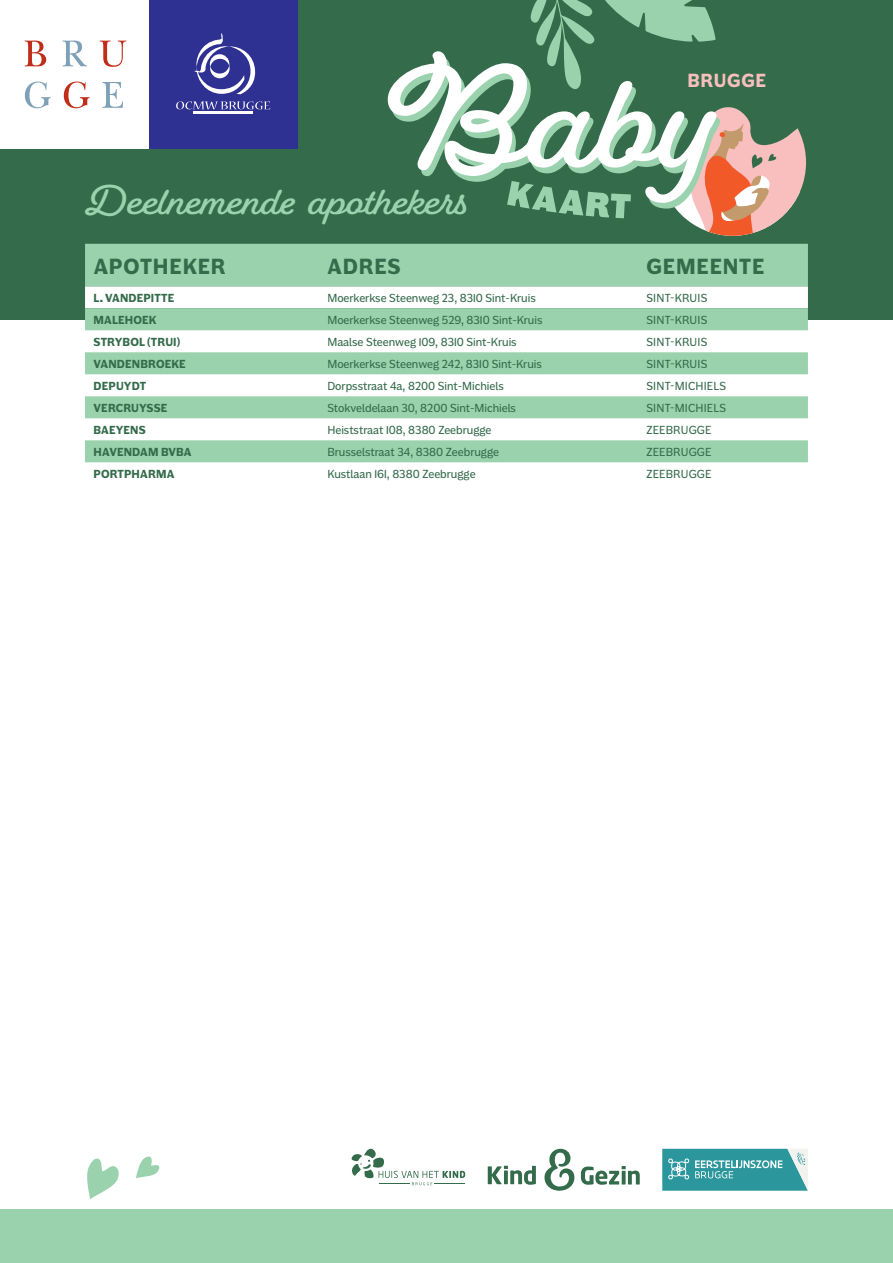
<style>
.page{position:relative;width:893px;height:1263px;background:#fff}
.page>*{position:absolute;margin:0;border:0;box-sizing:border-box;transform-origin:0 0}
.t1{font:700 131.25px "Fairwater Script";color:#fff}
.t2{font:700 37.5px "Fairwater Script";color:#9ad2ae}
.t3{font:700 22.5px "Americane";letter-spacing:.04em;color:#346b4b}
.t4{font:700 19.5px "Americane";letter-spacing:.04em;color:#f9bebe}
.t5{font:12px "Americane";color:#346b4b}
.t6{font:700 12px "Americane";letter-spacing:.015em;color:#346b4b}
</style>
<div class="page">
<div style="left:0;top:1209px;width:893px;height:54px;background:#9ad2ae"></div>
<svg style="left:136px;top:1156px;width:24px;height:22px"></svg>
<svg style="left:87px;top:1158px;width:32px;height:41px"></svg>
<svg style="left:488px;top:1166px;width:48px;height:19px"></svg>
<svg style="left:581px;top:1166px;width:59px;height:19px"></svg>
<svg style="left:544px;top:1149px;width:31px;height:42px"></svg>
<svg style="left:351px;top:1148px;width:114px;height:37px"></svg>
<hr style="left:379px;top:1184px;width:31px;height:1px;background:#346b4b">
<hr style="left:435px;top:1184px;width:30px;height:1px;background:#346b4b">
<svg style="left:662px;top:1149px;width:146px;height:42px;background:#4da7ac"></svg>
<div style="left:0;top:0;width:893px;height:319px;background:#346b4b"></div>
<svg style="left:507px;top:0;width:299px;height:236px"></svg>
<svg style="left:85px;top:286px;width:723px;height:177px;background:#fafcfb"></svg>
<svg style="left:85px;top:308px;width:723px;height:154px;fill:#9ad2ae"></svg>
<div style="left:85px;top:244px;width:723px;height:42px;background:#9ad2ae"></div>
<div style="left:0;top:0;width:149px;height:149px;background:#fff"></div>
<svg style="left:25px;top:40px;width:21px;height:26px"></svg>
<svg style="left:63px;top:41px;width:24px;height:25px"></svg>
<svg style="left:100px;top:41px;width:26px;height:26px"></svg>
<svg style="left:25px;top:82px;width:26px;height:26px"></svg>
<svg style="left:64px;top:82px;width:26px;height:26px"></svg>
<svg style="left:102px;top:82px;width:21px;height:26px"></svg>
<div style="left:149px;top:0;width:149px;height:149px;background:#2e3092"></div>
<svg style="left:176px;top:101px;width:94px;height:8px"></svg>
<hr style="left:194px;top:111px;width:59px;height:3px;background:#fff">
<svg style="left:194px;top:33px;width:62px;height:61px"></svg>
<h1 class="t1" style="left:388px;top:44px;width:333px">Baby</h1>
<h3 class="t4" style="left:687px;top:68px;width:80px">BRUGGE</h3>
<h2 class="t2" style="left:85px;top:179px;width:386px">Deelnemende apothekers</h2>
<h3 class="t3" style="left:94px;top:253px;width:133px">APOTHEKER</h3>
<h3 class="t3" style="left:328px;top:253px;width:75px">ADRES</h3>
<h3 class="t3" style="left:646px;top:253px;width:119px">GEMEENTE</h3>
<p class="t6" style="left:94px;top:291px;width:82px">L. VANDEPITTE</p>
<p class="t5" style="left:327px;top:291px;width:210px">Moerkerkse Steenweg 23, 8310 Sint-Kruis</p>
<p class="t5" style="left:646px;top:291px;width:62px">SINT-KRUIS</p>
<p class="t6" style="left:94px;top:313px;width:64px">MALEHOEK</p>
<p class="t5" style="left:327px;top:313px;width:217px">Moerkerkse Steenweg 529, 8310 Sint-Kruis</p>
<p class="t5" style="left:646px;top:313px;width:62px">SINT-KRUIS</p>
<p class="t6" style="left:94px;top:335px;width:88px">STRYBOL (TRUI)</p>
<p class="t5" style="left:327px;top:335px;width:191px">Maalse Steenweg 109, 8310 Sint-Kruis</p>
<p class="t5" style="left:646px;top:335px;width:62px">SINT-KRUIS</p>
<p class="t6" style="left:94px;top:357px;width:94px">VANDENBROEKE</p>
<p class="t5" style="left:327px;top:357px;width:216px">Moerkerkse Steenweg 242, 8310 Sint-Kruis</p>
<p class="t5" style="left:646px;top:357px;width:62px">SINT-KRUIS</p>
<p class="t6" style="left:94px;top:379px;width:54px">DEPUYDT</p>
<p class="t5" style="left:327px;top:379px;width:178px">Dorpsstraat 4a, 8200 Sint-Michiels</p>
<p class="t5" style="left:646px;top:379px;width:81px">SINT-MICHIELS</p>
<p class="t6" style="left:94px;top:401px;width:75px">VERCRUYSSE</p>
<p class="t5" style="left:327px;top:401px;width:190px">Stokveldelaan 30, 8200 Sint-Michiels</p>
<p class="t5" style="left:646px;top:401px;width:81px">SINT-MICHIELS</p>
<p class="t6" style="left:94px;top:423px;width:54px">BAEYENS</p>
<p class="t5" style="left:327px;top:423px;width:166px">Heiststraat 108, 8380 Zeebrugge</p>
<p class="t5" style="left:646px;top:423px;width:67px">ZEEBRUGGE</p>
<p class="t6" style="left:94px;top:445px;width:99px">HAVENDAM BVBA</p>
<p class="t5" style="left:327px;top:445px;width:173px">Brusselstraat 34, 8380 Zeebrugge</p>
<p class="t5" style="left:646px;top:445px;width:67px">ZEEBRUGGE</p>
<p class="t6" style="left:94px;top:467px;width:82px">PORTPHARMA</p>
<p class="t5" style="left:327px;top:467px;width:150px">Kustlaan 161, 8380 Zeebrugge</p>
<p class="t5" style="left:646px;top:467px;width:67px">ZEEBRUGGE</p>
</div>
